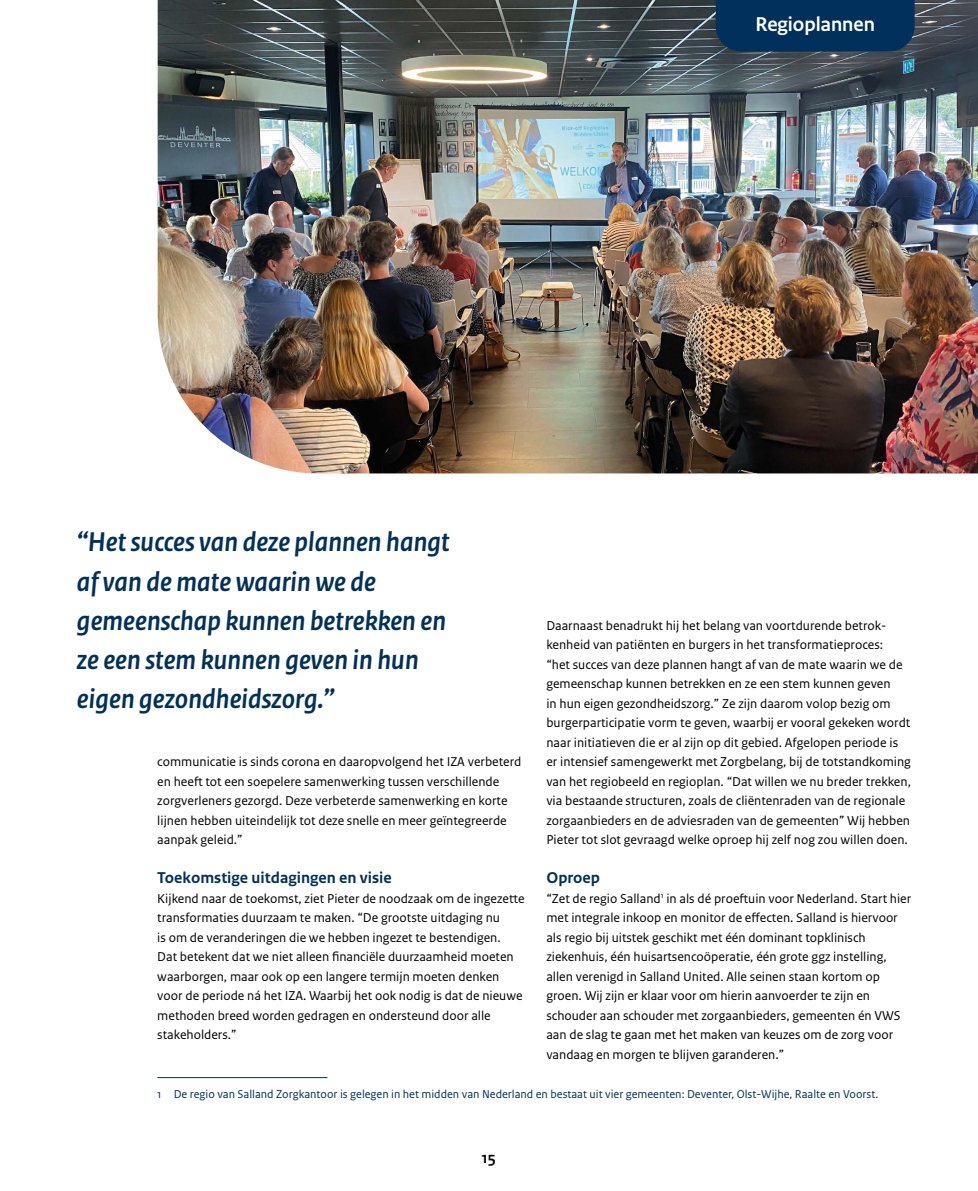
<style>
.page{position:relative;width:978px;height:1191px;background:#fff}
.page>*{position:absolute;margin:0;border:0;box-sizing:border-box;transform-origin:0 0}
.t1{font:italic 700 28.5px/39px "Rijksoverheid Sans Heading";letter-spacing:.005em;color:#00305b}
.t2{font:700 21px "Rijksoverheid Sans Heading";color:#fff}
.t3{font:700 16.5px "Rijksoverheid Sans Text";color:#00305b}
.t4{font:700 16.5px "Rijksoverheid Sans Heading";color:#000}
.Brood{font:13.5px/19.5px "Rijksoverheid Sans Text";color:#000}
.Voettekst{font:12px "Rijksoverheid Sans Text";color:#00305b}
</style>
<div class="page">
<hr style="left:157px;top:1077px;width:170px;height:1px;background:#00305b">
<img style="left:158px;top:0;width:820px;height:473px">
<div style="left:716px;top:0;width:199px;height:52px;background:#00305b"></div>
<h2 class="t2" style="left:755px;top:12px;width:121px">Regioplannen</h2>
<h1 class="t1" style="left:77px;top:523px;width:374px">“Het succes van deze plannen hangt af van de mate waarin we de gemeenschap kunnen betrekken en ze een stem kunnen geven in hun eigen gezondheidszorg.”</h1>
<p class="Brood" style="left:157px;top:752px;width:366px">communicatie is sinds corona en daaropvolgend het IZA verbeterd en heeft tot een soepelere samenwerking tussen verschillende zorgverleners gezorgd. Deze verbeterde samenwerking en korte lijnen hebben uiteindelijk tot deze snelle en meer geïntegreerde aanpak geleid.”</p>
<h2 class="t3" style="left:157px;top:868px;width:236px">Toekomstige uitdagingen en visie</h2>
<p class="Brood" style="left:157px;top:888px;width:369px">Kijkend naar de toekomst, ziet Pieter de noodzaak om de ingezette transformaties duurzaam te maken. “De grootste uitdaging nu<br>is om de veranderingen die we hebben ingezet te bestendigen.<br>Dat betekent dat we niet alleen financiële duurzaamheid moeten waarborgen, maar ook op een langere termijn moeten denken voor de periode ná het IZA. Waarbij het ook nodig is dat de nieuwe methoden breed worden gedragen en ondersteund door alle stakeholders.”</p>
<p class="Brood" style="left:546px;top:615px;width:366px">Daarnaast benadrukt hij het belang van voortdurende betrok&shy;kenheid van patiënten en burgers in het transformatieproces:<br>“het succes van deze plannen hangt af van de mate waarin we de gemeenschap kunnen betrekken en ze een stem kunnen geven<br>in hun eigen gezondheidszorg.” Ze zijn daarom volop bezig om burgerparticipatie vorm te geven, waarbij er vooral gekeken wordt naar initiatieven die er al zijn op dit gebied. Afgelopen periode is er intensief samengewerkt met Zorgbelang, bij de totstandkoming van het regiobeeld en regioplan. “Dat willen we nu breder trekken, via bestaande structuren, zoals de cliëntenraden van de regionale zorgaanbieders en de adviesraden van de gemeenten” Wij hebben Pieter tot slot gevraagd welke oproep hij zelf nog zou willen doen.</p>
<h2 class="t3" style="left:546px;top:868px;width:55px">Oproep</h2>
<p class="Brood" style="left:546px;top:888px;width:366px">“Zet de regio Salland<sup>1</sup> in als dé proeftuin voor Nederland. Start hier met integrale inkoop en monitor de effecten. Salland is hiervoor als regio bij uitstek geschikt met één dominant topklinisch ziekenhuis, één huisartsencoöperatie, één grote ggz instelling, allen verenigd in Salland United. Alle seinen staan kortom op groen. Wij zijn er klaar voor om hierin aanvoerder te zijn en schouder aan schouder met zorgaanbieders, gemeenten én VWS aan de slag te gaan met het maken van keuzes om de zorg voor vandaag en morgen te blijven garanderen.”</p>
<p class="Voettekst" style="left:157px;top:1086px;width:722px">1 De regio van Salland Zorgkantoor is gelegen in het midden van Nederland en bestaat uit vier gemeenten: Deventer, Olst-Wijhe, Raalte en Voorst.</p>
<p class="t4" style="left:482px;top:1148px;width:16px">15</p>
</div>
